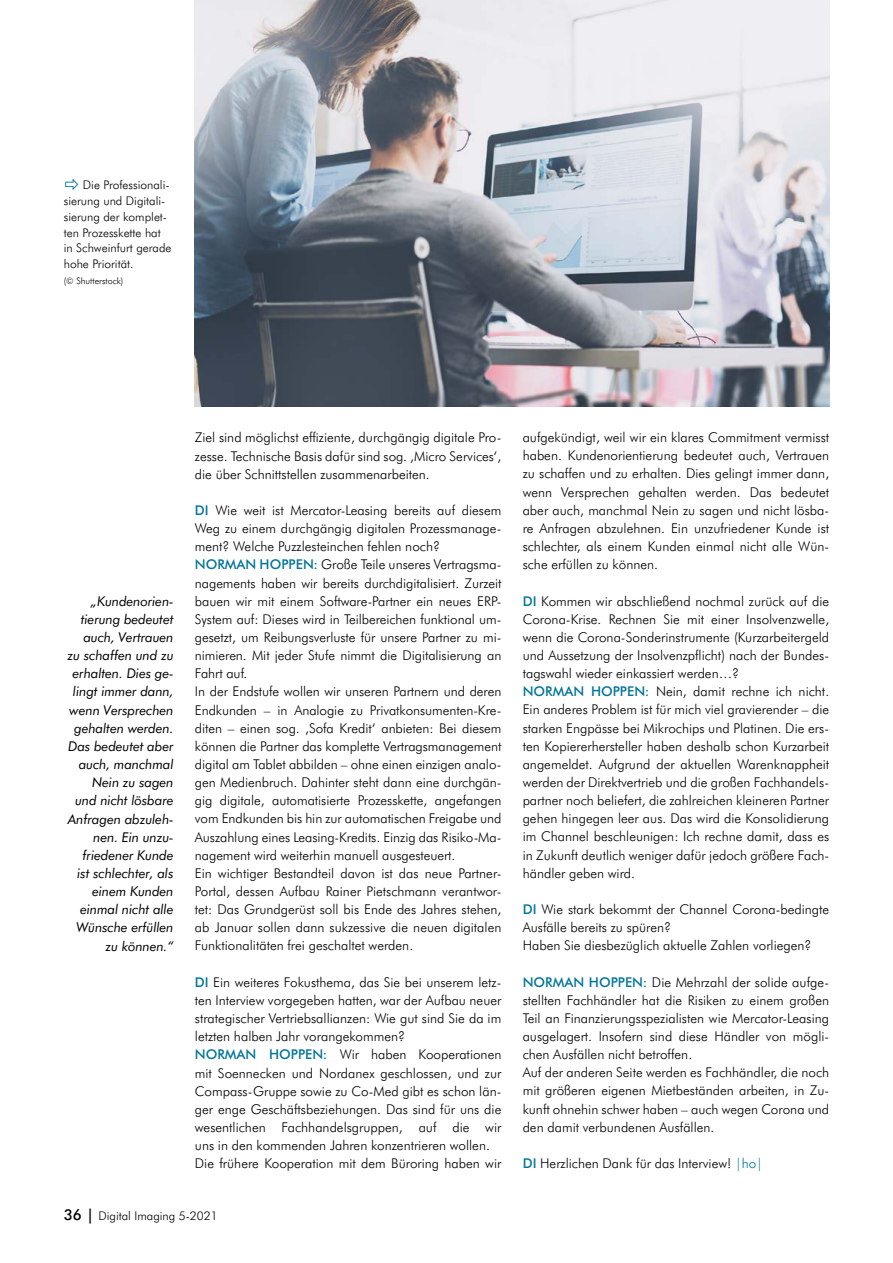
<style>
.page{position:relative;width:893px;height:1263px;background:#fff}
.page>*{position:absolute;margin:0;border:0;box-sizing:border-box;transform-origin:0 0}
.t1{font:300 13.5px/18.1px "Futura BT";color:#000}
.t2{font:italic 13.5px/18.1px "Futura BT";letter-spacing:-.01em;color:#000;text-align:right}
.t3{font:300 12px/15.8px "Futura BT";color:#000}
.t4{font:300 9px "Futura BT";color:#000}
.s1{font-weight:500;color:#007499}
.s2{font-weight:500;font-size:15px}
.s3{color:#007499}
</style>
<div class="page">
<img style="left:195px;top:0;width:634px;height:406px">
<p class="t3" style="left:64px;top:177px;width:109px;text-indent:19px">Die Professionali&shy;sierung und Digitali&shy;sierung der komplet&shy;ten Prozesskette hat in Schweinfurt gerade hohe Priorität.</p>
<p class="t4" style="left:64px;top:275px;width:61px">(© Shutterstock)</p>
<p class="t2" style="left:68px;top:592px;width:108px">„Kundenorien&shy;tierung bedeutet auch, Vertrauen zu schaffen und zu erhalten. Dies ge&shy;lingt immer dann, wenn Versprechen gehalten werden.<br>Das bedeutet aber auch, manchmal<br>Nein zu sagen und nicht lösbare<br>Anfragen abzuleh&shy;nen. Ein unzu&shy;friedener Kunde ist schlechter, als einem Kunden einmal nicht alle<br>Wünsche erfüllen zu können.“</p>
<p class="t1" style="left:195px;top:428px;width:308px;text-align:justify">Ziel sind möglichst effiziente, durchgängig digitale Pro&shy;zesse. Technische Basis dafür sind sog. ‚Micro Services‘, die über Schnittstellen zusammenarbeiten.</p>
<p class="t1" style="left:195px;top:501px;width:308px"><span class="s1">DI</span> Wie weit ist Mercator-Leasing bereits auf diesem Weg zu einem durchgängig digitalen Prozessmanage&shy;ment? Welche Puzzlesteinchen fehlen noch?<br><span class="s1">NORMAN HOPPEN:</span> Große Teile unseres Vertragsma&shy;nagements haben wir bereits durchdigitalisiert. Zurzeit bauen wir mit einem Software-Partner ein neues ERP-System auf: Dieses wird in Teilbereichen funktional um&shy;gesetzt, um Reibungsverluste für unsere Partner zu mi&shy;nimieren. Mit jeder Stufe nimmt die Digitalisierung an Fahrt auf.<br>In der Endstufe wollen wir unseren Partnern und deren Endkunden – in Analogie zu Privatkonsumenten-Kre&shy;diten – einen sog. ‚Sofa Kredit‘ anbieten: Bei diesem können die Partner das komplette Vertragsmanagement digital am Tablet abbilden – ohne einen einzigen analo&shy;gen Medienbruch. Dahinter steht dann eine durchgän&shy;gig digitale, automatisierte Prozesskette, angefangen vom Endkunden bis hin zur automatischen Freigabe und Auszahlung eines Leasing-Kredits. Einzig das Risiko-Ma&shy;nagement wird weiterhin manuell ausgesteuert.<br>Ein wichtiger Bestandteil davon ist das neue Partner-Portal, dessen Aufbau Rainer Pietschmann verantwor&shy;tet: Das Grundgerüst soll bis Ende des Jahres stehen, ab Januar sollen dann sukzessive die neuen digitalen Funktionalitäten frei geschaltet werden.</p>
<p class="t1" style="left:195px;top:973px;width:308px"><span class="s1">DI</span> Ein weiteres Fokusthema, das Sie bei unserem letz&shy;ten Interview vorgegeben hatten, war der Aufbau neuer strategischer Vertriebsallianzen: Wie gut sind Sie da im letzten halben Jahr vorangekommen?<br><span class="s1">NORMAN HOPPEN:</span> Wir haben Kooperationen mit Soennecken und Nordanex geschlossen, und zur Compass-Gruppe sowie zu Co-Med gibt es schon län&shy;ger enge Geschäftsbeziehungen. Das sind für uns die wesentlichen Fachhandelsgruppen, auf die wir uns in den kommenden Jahren konzentrieren wollen.<br>Die frühere Kooperation mit dem Büroring haben wir</p>
<p class="t3" style="left:64px;top:1208px;width:155px"><span class="s2">36 |</span> Digital Imaging 5-2021</p>
<p class="t1" style="left:523px;top:428px;width:308px;text-align:justify">aufgekündigt, weil wir ein klares Commitment vermisst haben. Kundenorientierung bedeutet auch, Vertrauen zu schaffen und zu erhalten. Dies gelingt immer dann, wenn Versprechen gehalten werden. Das bedeutet aber auch, manchmal Nein zu sagen und nicht lösba&shy;re Anfragen abzulehnen. Ein unzufriedener Kunde ist schlechter, als einem Kunden einmal nicht alle Wün&shy;sche erfüllen zu können.</p>
<p class="t1" style="left:523px;top:591px;width:308px"><span class="s1">DI</span> Kommen wir abschließend nochmal zurück auf die Corona-Krise. Rechnen Sie mit einer Insolvenzwelle, wenn die Corona-Sonderinstrumente (Kurzarbeitergeld und Aussetzung der Insolvenzpflicht) nach der Bundes&shy;tagswahl wieder einkassiert werden…?<br><span class="s1">NORMAN HOPPEN:</span> Nein, damit rechne ich nicht.<br>Ein anderes Problem ist für mich viel gravierender – die starken Engpässe bei Mikrochips und Platinen. Die ers&shy;ten Kopiererhersteller haben deshalb schon Kurzarbeit angemeldet. Aufgrund der aktuellen Warenknappheit werden der Direktvertrieb und die großen Fachhandels&shy;partner noch beliefert, die zahlreichen kleineren Partner gehen hingegen leer aus. Das wird die Konsolidierung im Channel beschleunigen: Ich rechne damit, dass es in Zukunft deutlich weniger dafür jedoch größere Fach&shy;händler geben wird.</p>
<p class="t1" style="left:523px;top:900px;width:308px"><span class="s1">DI</span> Wie stark bekommt der Channel Corona-bedingte<br>Ausfälle bereits zu spüren?<br>Haben Sie diesbezüglich aktuelle Zahlen vorliegen?</p>
<p class="t1" style="left:523px;top:972px;width:308px"><span class="s1">NORMAN HOPPEN:</span> Die Mehrzahl der solide aufge&shy;stellten Fachhändler hat die Risiken zu einem großen Teil an Finanzierungsspezialisten wie Mercator-Leasing ausgelagert. Insofern sind diese Händler von mögli&shy;chen Ausfällen nicht betroffen.<br>Auf der anderen Seite werden es Fachhändler, die noch mit größeren eigenen Mietbeständen arbeiten, in Zu&shy;kunft ohnehin schwer haben – auch wegen Corona und den damit verbundenen Ausfällen.</p>
<p class="t1" style="left:523px;top:1154px;width:242px"><span class="s1">DI</span> Herzlichen Dank für das Interview! <span class="s3">|ho|</span></p>
</div>
